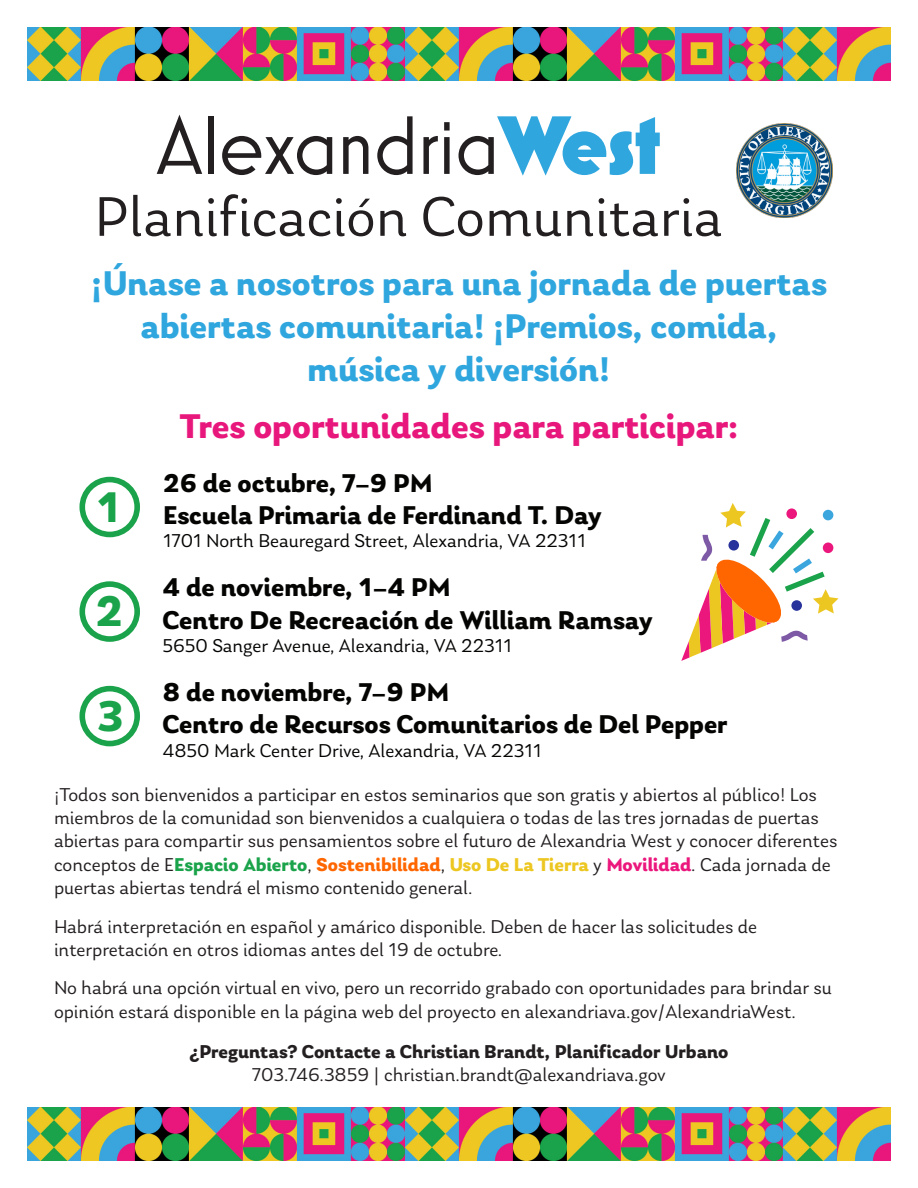
<style>
.page{position:relative;width:918px;height:1188px;background:#fff}
.page>*{position:absolute;margin:0;border:0;box-sizing:border-box;transform-origin:0 0}
.t1{font:84px "Mostra Nuova";color:#231f20}
.t2{font:58.5px "Laca";color:#231f20}
.t3{font:700 45px "Laca";color:#1aa34b}
.t4{font:700 36px/43.2px "Laca";color:#2fa6de;text-align:center}
.t5{font:700 36px "Laca";color:#e8177c}
.t6{font:700 27px "Laca";color:#040503}
.t7{font:19.5px/23.4px "Laca";color:#231f20}
.t8{font:19.5px "Laca";color:#040503}
.t9{font:700 19.5px "Laca";color:#231f20}
.s1{font-weight:800;color:#2fa6de}
.s2{font-weight:700;color:#1aa34a}
.s3{font-weight:700;color:#f60}
.s4{font-weight:700;color:#edc721}
.s5{font-weight:700;color:#eb177d}
</style>
<div class="page">
<img style="left:737px;top:124px;width:96px;height:94px">
<img style="left:27px;top:27px;width:864px;height:54px">
<div style="left:79px;top:477px;width:61px;height:60px;border:6px solid #1aa34b;border-radius:50%"></div>
<div style="left:79px;top:581px;width:61px;height:61px;border:6px solid #1aa34b;border-radius:50%"></div>
<div style="left:79px;top:686px;width:61px;height:60px;border:6px solid #1aa34b;border-radius:50%"></div>
<svg style="left:681px;top:503px;width:158px;height:158px"></svg>
<div style="left:728px;top:540px;width:11px;height:11px;background:#29339c;border-radius:50%"></div>
<div style="left:791px;top:600px;width:11px;height:11px;background:#29339c;border-radius:50%"></div>
<div style="left:786px;top:508px;width:11px;height:11px;background:#eb177d;border-radius:50%"></div>
<div style="left:823px;top:543px;width:10px;height:10px;background:#eb177d;border-radius:50%"></div>
<div style="left:823px;top:510px;width:10px;height:10px;background:#3ba6de;border-radius:50%"></div>
<img style="left:27px;top:1107px;width:864px;height:54px">
<p class="t1" style="left:157px;top:97px;width:506px">Alexandria<span class="s1">West</span></p>
<p class="t2" style="left:94px;top:184px;width:630px">Planificación Comunitaria</p>
<p class="t4" style="left:91px;top:261px;width:738px">¡Únase a nosotros para una jornada de puertas abiertas comunitaria! ¡Premios, comida, música y diversión!</p>
<p class="t3" style="left:97px;top:480px;width:25px">1</p>
<p class="t3" style="left:96px;top:584px;width:29px">2</p>
<p class="t3" style="left:97px;top:689px;width:28px">3</p>
<p class="t5" style="left:179px;top:405px;width:561px">Tres oportunidades para participar:</p>
<p class="t6" style="left:163px;top:467px;width:271px">26 de octubre, 7–9 PM</p>
<p class="t6" style="left:163px;top:499px;width:441px">Escuela Primaria de Ferdinand T. Day</p>
<p class="t8" style="left:163px;top:530px;width:425px">1701 North Beauregard Street, Alexandria, VA 22311</p>
<p class="t6" style="left:162px;top:571px;width:290px">4 de noviembre, 1–4 PM</p>
<p class="t6" style="left:162px;top:604px;width:492px">Centro De Recreación de William Ramsay</p>
<p class="t8" style="left:162px;top:635px;width:352px">5650 Sanger Avenue, Alexandria, VA 22311</p>
<p class="t6" style="left:162px;top:676px;width:289px">8 de noviembre, 7–9 PM</p>
<p class="t6" style="left:162px;top:708px;width:567px">Centro de Recursos Comunitarios de Del Pepper</p>
<p class="t8" style="left:162px;top:739px;width:381px">4850 Mark Center Drive, Alexandria, VA 22311</p>
<p class="t7" style="left:54px;top:783px;width:785px">¡Todos son bienvenidos a participar en estos seminarios que son gratis y abiertos al público! Los miembros de la comunidad son bienvenidos a cualquiera o todas de las tres jornadas de puertas abiertas para compartir sus pensamientos sobre el futuro de Alexandria West y conocer diferentes conceptos de E<span class="s2">Espacio Abierto</span>, <span class="s3">Sostenibilidad</span>, <span class="s4">Uso De La Tierra</span> y <span class="s5">Movilidad</span>. Cada jornada de puertas abiertas tendrá el mismo contenido general.</p>
<p class="t7" style="left:54px;top:915px;width:705px">Habrá interpretación en español y amárico disponible. Deben de hacer las solicitudes de interpretación en otros idiomas antes del 19 de octubre.</p>
<p class="t7" style="left:54px;top:976px;width:779px">No habrá una opción virtual en vivo, pero un recorrido grabado con oportunidades para brindar su opinión estará disponible en la página web del proyecto en alexandriava.gov/AlexandriaWest.</p>
<p class="t9" style="left:189px;top:1040px;width:541px">¿Preguntas? Contacte a Christian Brandt, Planificador Urbano</p>
<p class="t7" style="left:252px;top:1063px;width:415px">703.746.3859 | christian.brandt@alexandriava.gov</p>
</div>
